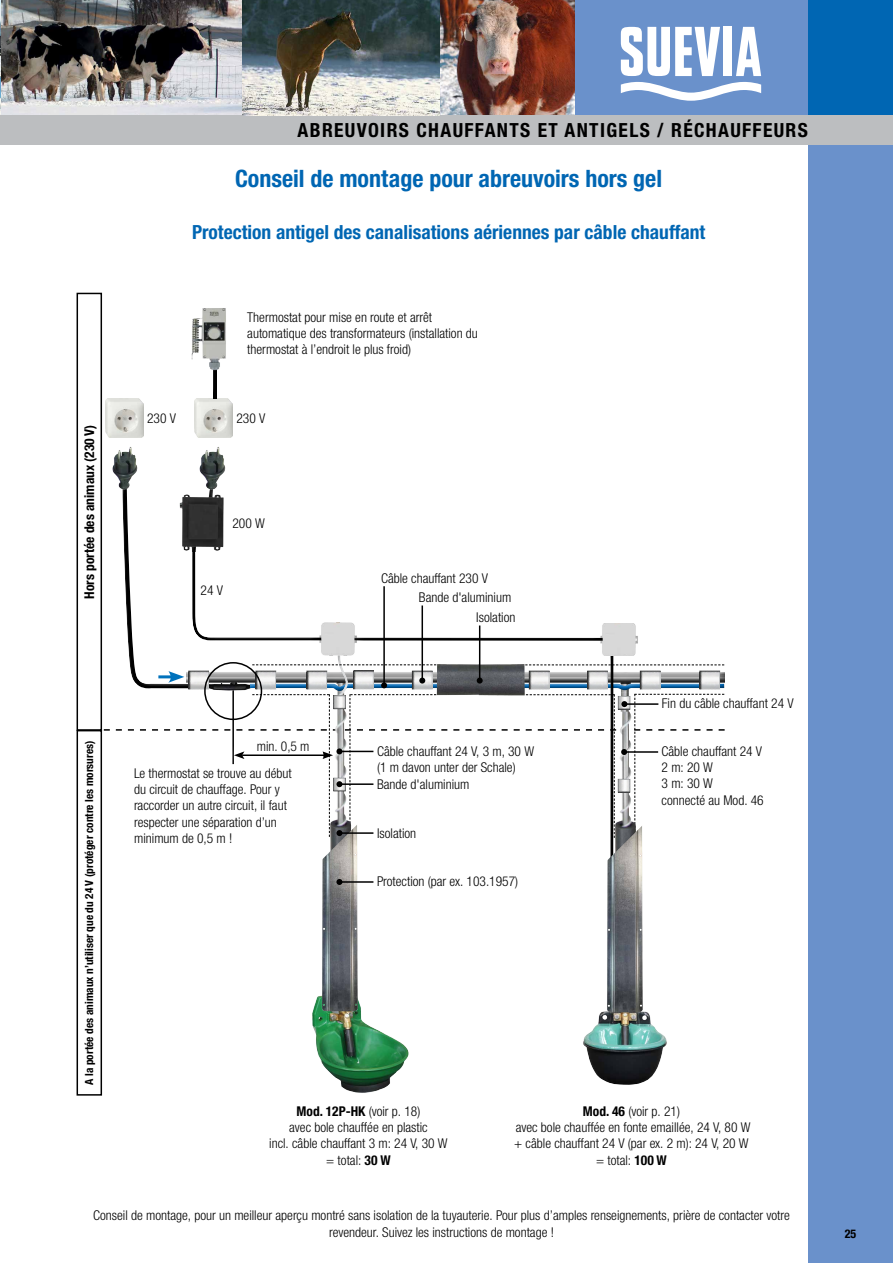
<style>
.page{position:relative;width:893px;height:1263px;background:#fff}
.page>*{position:absolute;margin:0;border:0;box-sizing:border-box;transform-origin:0 0}
.t1{font:700 condensed 24px "Helvetica Neue LTW1 G";color:#0066b3}
.t2{font:700 condensed 19.5px "Helvetica Neue LTW1 G";color:#0066b3}
.t3{font:700 condensed 19.5px "Helvetica Neue LTW1 G";letter-spacing:.07em;color:#000}
.t4{font:300 condensed 13.5px/16.2px "Helvetica Neue LTW1 G";color:#000}
.t5{font:700 condensed 13.5px "Helvetica Neue LTW1 G";color:#000}
.t6{font:700 condensed 12px "Helvetica Neue LTW1 G";color:#000}
.t7{font:700 condensed 11.25px "Helvetica Neue LTW1 G";color:#000}
.s1{font-weight:700}
</style>
<div class="page">
<div style="left:574px;top:0;width:234px;height:115px;background:#6a91cb"></div>
<div style="left:808px;top:115px;width:85px;height:1148px;background:#6a91cb"></div>
<div style="left:808px;top:0;width:85px;height:115px;background:#0066b3"></div>
<img style="left:0;top:0;width:407px;height:115px">
<img style="left:407px;top:0;width:167px;height:115px">
<div style="left:724px;top:27px;width:8px;height:49px;background:#fff"></div>
<svg style="left:736px;top:27px;width:25px;height:49px"></svg>
<svg style="left:621px;top:27px;width:99px;height:49px"></svg>
<svg style="left:621px;top:82px;width:140px;height:19px"></svg>
<div style="left:0;top:115px;width:893px;height:30px;background:#bcbec0"></div>
<img style="left:106px;top:398px;width:38px;height:40px">
<img style="left:583px;top:1012px;width:84px;height:73px">
<img style="left:194px;top:398px;width:38px;height:40px">
<div style="left:212px;top:343px;width:6px;height:57px;background:#000;opacity:.75"></div>
<img style="left:312px;top:1012px;width:97px;height:81px">
<div style="left:77px;top:730px;width:25px;height:365px;border:2px solid #000"></div>
<div style="left:77px;top:293px;width:25px;height:438px;border:2px solid #000"></div>
<img style="left:112px;top:447px;width:26px;height:37px">
<img style="left:199px;top:447px;width:27px;height:37px">
<img style="left:191px;top:308px;width:35px;height:64px">
<svg style="left:104px;top:484px;width:621px;height:528px"></svg>
<h2 class="t3" style="left:298px;top:118px;width:512px">ABREUVOIRS CHAUFFANTS ET ANTIGELS / RÉCHAUFFEURS</h2>
<h1 class="t1" style="left:235px;top:164px;width:429px">Conseil de montage pour abreuvoirs hors gel</h1>
<h2 class="t2" style="left:192px;top:221px;width:515px">Protection antigel des canalisations aériennes par câble chauffant</h2>
<p class="t5" style="left:81px;top:599px;width:176px;rotate:-90deg">Hors portée des animaux (230 V)</p>
<p class="t7" style="left:83px;top:1085px;width:346px;rotate:-90deg">A la portée des animaux n’utiliser que du 24 V (protéger contre les morsures)</p>
<p class="t4" style="left:147px;top:410px;width:30px">230 V</p>
<p class="t4" style="left:247px;top:309px;width:232px">Thermostat pour mise en route et arrêt automatique des transformateurs (installation du thermostat à l’endroit le plus froid)</p>
<p class="t4" style="left:236px;top:410px;width:30px">230 V</p>
<p class="t4" style="left:232px;top:515px;width:34px">200 W</p>
<p class="t4" style="left:201px;top:582px;width:24px">24 V</p>
<p class="t4" style="left:381px;top:570px;width:108px">Câble chauffant 230 V</p>
<p class="t4" style="left:476px;top:588px;width:41px;line-height:19.4px;text-indent:-57px">Bande d'aluminium<br>Isolation</p>
<p class="t4" style="left:662px;top:695px;width:133px">Fin du câble chauffant 24 V</p>
<p class="t4" style="left:257px;top:739px;width:54px">min. 0,5 m</p>
<p class="t4" style="left:134px;top:765px;width:159px">Le thermostat se trouve au début du circuit de chauffage. Pour y raccorder un autre circuit, il faut respecter une séparation d’un minimum de 0,5 m !</p>
<p class="t4" style="left:377px;top:743px;width:159px">Câble chauffant 24 V, 3 m, 30 W (1 m davon unter der Schale)</p>
<p class="t4" style="left:662px;top:743px;width:104px">Câble chauffant 24 V<br>2 m: 20 W<br>3 m: 30 W<br>connecté au Mod. 46</p>
<p class="t4" style="left:377px;top:776px;width:94px">Bande d'aluminium</p>
<p class="t4" style="left:377px;top:825px;width:41px">Isolation</p>
<p class="t4" style="left:377px;top:874px;width:143px">Protection (par ex. 103.1957)</p>
<p class="t4" style="left:269px;top:1103px;width:180px;text-align:center"><span class="s1">Mod. 12P-HK</span> (voir p. 18)<br>avec bole chauffée en plastic<br>incl. câble chauffant 3 m: 24 V, 30 W = total: <span class="s1">30 W</span></p>
<p class="t4" style="left:514px;top:1103px;width:238px;text-align:center"><span class="s1">Mod. 46</span> (voir p. 21)<br>avec bole chauffée en fonte emaillée, 24 V, 80 W + câble chauffant 24 V (par ex. 2 m): 24 V, 20 W = total: <span class="s1">100 W</span></p>
<p class="t4" style="left:93px;top:1208px;width:698px;text-align:center">Conseil de montage, pour un meilleur aperçu montré sans isolation de la tuyauterie. Pour plus d’amples renseignements, prière de contacter votre revendeur. Suivez les instructions de montage !</p>
<p class="t6" style="left:845px;top:1226px;width:13px">25</p>
</div>
